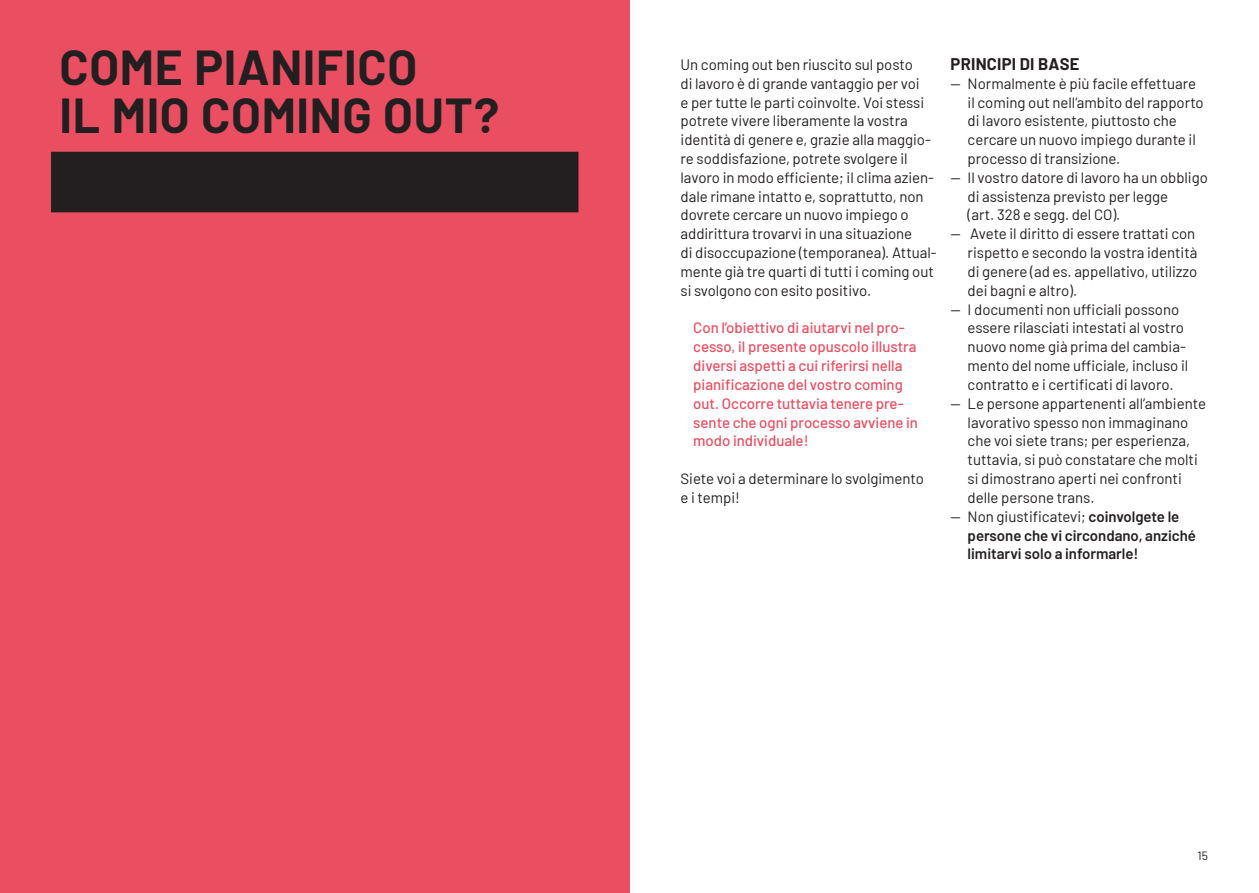
<style>
.page{position:relative;width:1259px;height:893px;background:#fff}
.page>*{position:absolute;margin:0;border:0;box-sizing:border-box;transform-origin:0 0}
.t1{font:700 48px/48px "Barlow";letter-spacing:.015em;color:#231f20}
.t2{font:700 16.5px "Barlow";letter-spacing:.015em;color:#231f20}
.t3{font:15px/18.9px "Barlow";color:#231f20}
.t4{font:500 15px/18.8px "Barlow";color:#e94e61}
.t5{font:600 15px/18.8px "Barlow";color:#231f20}
.t6{font:12px "Barlow";color:#231f20}
.s1{font-weight:400}
</style>
<div class="page">
<div style="left:0;top:0;width:629px;height:893px;background:#e94e61"></div>
<div style="left:51px;top:152px;width:527px;height:60px;background:#231f20"></div>
<h1 class="t1" style="left:60px;top:40px;width:441px">COME PIANIFICO<br>IL MIO COMING OUT?</h1>
<p class="t3" style="left:680px;top:54px;width:258px">Un coming out ben riuscito sul posto<br>di lavoro è di grande vantaggio per voi<br>e per tutte le parti coinvolte. Voi stessi potrete vivere liberamente la vostra identità di genere e, grazie alla maggio&shy;re soddisfazione, potrete svolgere il lavoro in modo efficiente; il clima azien&shy;dale rimane intatto e, soprattutto, non dovrete cercare un nuovo impiego o addirittura trovarvi in una situazione<br>di disoccupazione (temporanea). Attual&shy;mente già tre quarti di tutti i coming out si svolgono con esito positivo.</p>
<p class="t4" style="left:693px;top:317px;width:226px">Con l’obiettivo di aiutarvi nel pro&shy;cesso, il presente opuscolo illustra diversi aspetti a cui riferirsi nella pianificazione del vostro coming out. Occorre tuttavia tenere pre&shy;sente che ogni processo avviene in modo individuale!</p>
<p class="t3" style="left:680px;top:468px;width:245px">Siete voi a determinare lo svolgimento e i tempi!</p>
<p class="t2" style="left:950px;top:52px;width:130px">PRINCIPI DI BASE</p>
<p class="t3" style="left:967px;top:73px;width:238px;text-indent:-17px">— Normalmente è più facile effettuare il coming out nell’ambito del rapporto di lavoro esistente, piuttosto che cercare un nuovo impiego durante il processo di transizione.</p>
<p class="t3" style="left:967px;top:167px;width:242px;text-indent:-17px">— Il vostro datore di lavoro ha un obbligo di assistenza previsto per legge<br>(art. 328 e segg. del CO).</p>
<p class="t3" style="left:967px;top:223px;width:231px;text-indent:-17px">— Avete il diritto di essere trattati con rispetto e -secondo la vostra identità di genere (ad es. appellativo, utilizzo dei bagni e altro).</p>
<p class="t3" style="left:967px;top:299px;width:222px;text-indent:-17px">— I documenti non ufficiali possono essere rilasciati intestati al vostro nuovo nome già prima del cambia&shy;mento del nome ufficiale, incluso il contratto e i certificati di lavoro.</p>
<p class="t3" style="left:967px;top:393px;width:240px;text-indent:-17px">— Le persone appartenenti all’ambiente lavorativo spesso non immaginano che voi siete trans; per esperienza, tuttavia, si può constatare che molti si dimostrano aperti nei confronti delle persone trans.</p>
<p class="t5" style="left:967px;top:506px;width:230px;text-indent:-17px"><span class="s1">— Non giustificatevi;</span> coinvolgete le persone che vi circondano, anziché limitarvi solo a informarle!</p>
<p class="t6" style="left:1197px;top:847px;width:12px">15</p>
</div>
